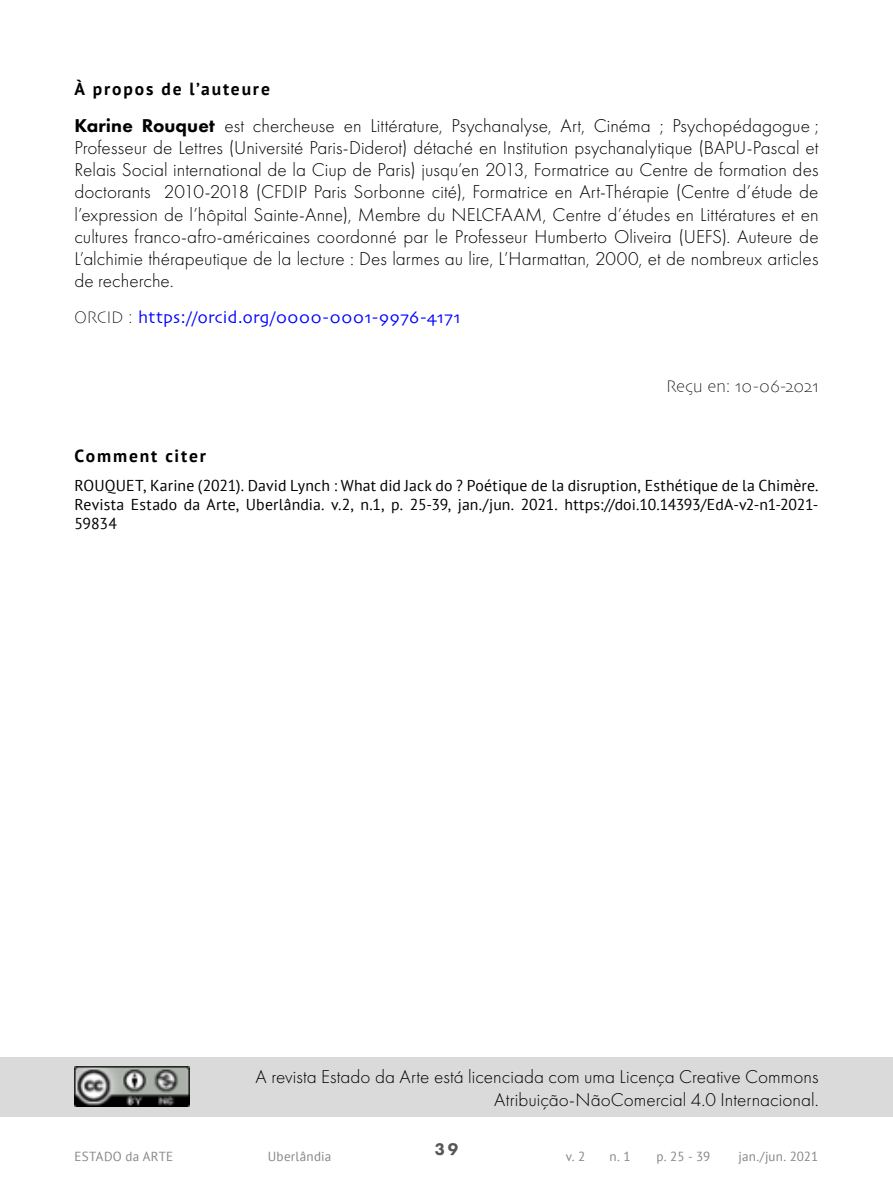
<style>
.page{position:relative;width:893px;height:1191px;background:#fff}
.page>*{position:absolute;margin:0;border:0;box-sizing:border-box;transform-origin:0 0}
.Artigo_-_mini_bio{font:300 19.25px/22.1px "Futura PT";letter-spacing:.005em;color:#000;text-align:justify}
.Artigo_-_Creativ_Com{font:300 19.25px/23.1px "Futura PT";letter-spacing:.005em;color:#000;text-align:right}
.Artigo_-_Lates_e_Orc{font:17.5px "Skia";letter-spacing:.025em;color:#00f}
.Como_Citar{font:700 17.5px "PT Sans";letter-spacing:.105em;color:#000}
.Recebido_e_Aprovado{font:17.5px "Skia";letter-spacing:.02em;color:#000}
.t1{font:800 17.5px "Futura PT";color:#575756}
.Citando{font:15.75px/18.9px "PT Sans";color:#000;text-align:justify}
.t2{font:13.12px "PT Sans";letter-spacing:.015em;color:#878787}
.s1{font-weight:800}
.s2{color:#fff}
.s3{color:#000}
</style>
<div class="page">
<div style="left:0;top:1057px;width:893px;height:59px;background:#dadada"></div>
<img style="left:74px;top:1066px;width:116px;height:41px">
<p class="Como_Citar" style="left:74px;top:78px;width:197px">À propos de l’auteure</p>
<p class="Artigo_-_mini_bio" style="left:74px;top:115px;width:746px"><span class="s1">Karine Rouquet</span><span class="s2">é</span>est chercheuse en Littérature, Psychanalyse, Art, Cinéma ; Psychopédagogue ; Professeur de Lettres (Université Paris-Diderot) détaché en Institution psychanalytique (BAPU-Pascal et Relais Social international de la Ciup de Paris) jusqu’en 2013, Formatrice au Centre de formation des doctorants 2010-2018 (CFDIP Paris Sorbonne cité), Formatrice en Art-Thérapie (Centre d’étude de l’expression de l’hôpital Sainte-Anne), Membre du NELCFAAM, Centre d’études en Littératures et en cultures franco-afro-américaines coordonné par le Professeur Humberto Oliveira (UEFS). Auteure de L’alchimie thérapeutique de la lecture : Des larmes au lire, L’Harmattan, 2000, et de nombreux articles de recherche.</p>
<p class="Artigo_-_Lates_e_Orc" style="left:74px;top:307px;width:388px"><span class="s3">ORCID :</span> https://orcid.org/0000-0001-9976-4171</p>
<p class="Recebido_e_Aprovado" style="left:666px;top:375px;width:154px">Reçu en: 10-06-2021</p>
<p class="Como_Citar" style="left:74px;top:445px;width:133px">Comment citer</p>
<p class="Citando" style="left:74px;top:476px;width:746px">ROUQUET, Karine (2021). David Lynch : What did Jack do ? Poétique de la disruption, Esthétique de la Chimère.<br>Revista Estado da Arte, Uberlândia. v.2, n.1, p. 25-39, jan./jun. 2021. https://doi.10.14393/EdA-v2-n1-2021- 59834</p>
<p class="Artigo_-_Creativ_Com" style="left:256px;top:1064px;width:564px">A revista Estado da Arte está licenciada com uma Licença Creative Commons<br>Atribuição-NãoComercial 4.0 Internacional.</p>
<p class="t1" style="left:435px;top:1138px;width:25px">39</p>
<p class="t2" style="left:74px;top:1148px;width:100px">ESTADO da ARTE</p>
<p class="t2" style="left:268px;top:1148px;width:65px">Uberlândia</p>
<p class="t2" style="left:566px;top:1148px;width:21px">v. 2</p>
<p class="t2" style="left:610px;top:1148px;width:23px">n. 1</p>
<p class="t2" style="left:657px;top:1148px;width:55px">p. 25 - 39</p>
<p class="t2" style="left:738px;top:1148px;width:81px">jan./jun. 2021</p>
</div>
